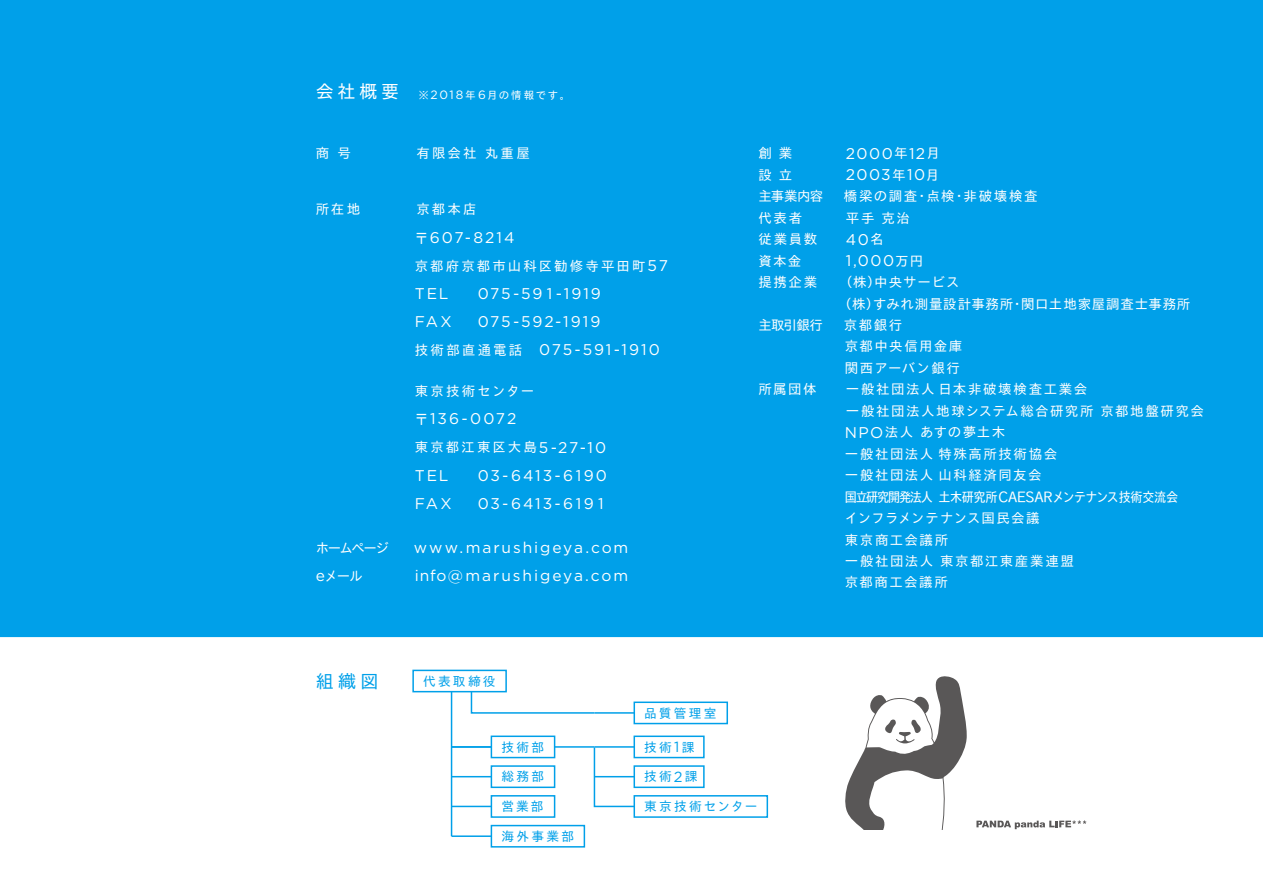
<style>
.page{position:relative;width:1263px;height:893px;background:#fff}
.page>*{position:absolute;margin:0;border:0;box-sizing:border-box;transform-origin:0 0}
.t1{font:18px "TB Go Std R";color:#00a0e9}
.t2{font:15.45px/28px "Gotham HTF";letter-spacing:.12em;color:#fff;text-align:center}
.t3{font:13.5px/21.5px "TB Go Std R";letter-spacing:.11em;color:#fff}
.t4{font:13.5px/21.5px "TB Go Std R";letter-spacing:.06em;color:#fff}
.t5{font:13.5px "TB Go Std R C8";letter-spacing:-.035em;color:#fff;scale:.9 1}
.t6{font:13.5px/21.5px "TB Go Std R";letter-spacing:.09em;color:#fff}
.t7{font:13.5px "TB Go Std R";letter-spacing:.155em;color:#fff}
.t8{font:13.5px "TB Go Std R";letter-spacing:.145em;color:#fff}
.t9{font:13.5px "TB Go Std R";letter-spacing:.16em;color:#fff}
.t10{font:12.75px "TB Go Std R";letter-spacing:.17em;color:#00a0e9}
.t11{font:10.5px "TB Go Std R";letter-spacing:.15em;color:#fff}
.s1{font-size:18px}
.s2{font-family:"Gotham HTF";font-size:12.15px}
.s3{font-family:"TB Go Std R";font-size:13.5px}
.s4{font-family:"Gotham HTF";font-size:15.45px}
.s5{font-family:"Gotham HTF";font-size:14.7px}
</style>
<div class="page">
<svg style="left:845px;top:676px;width:122px;height:153px"></svg>
<svg style="left:976px;top:820px;width:110px;height:9px"></svg>
<div style="left:0;top:0;width:1263px;height:637px;background:#00a0e9"></div>
<div style="left:412px;top:670px;width:95px;height:22px;border:2px solid #00a0e9"></div>
<hr style="left:451px;top:692px;width:1px;height:144px;background:#00a0e9">
<div style="left:491px;top:795px;width:64px;height:23px;border:2px solid #00a0e9"></div>
<div style="left:491px;top:825px;width:94px;height:23px;border:2px solid #00a0e9"></div>
<div style="left:491px;top:765px;width:64px;height:23px;border:2px solid #00a0e9"></div>
<div style="left:633px;top:765px;width:72px;height:23px;border:2px solid #00a0e9"></div>
<div style="left:633px;top:795px;width:135px;height:23px;border:2px solid #00a0e9"></div>
<div style="left:633px;top:735px;width:72px;height:23px;border:2px solid #00a0e9"></div>
<hr style="left:452px;top:806px;width:39px;height:1px;background:#00a0e9">
<hr style="left:452px;top:776px;width:39px;height:1px;background:#00a0e9">
<hr style="left:555px;top:746px;width:39px;height:2px;background:#00a0e9">
<hr style="left:594px;top:712px;width:40px;height:2px;background:#00a0e9">
<svg style="left:470px;top:690px;width:126px;height:24px"></svg>
<hr style="left:452px;top:835px;width:39px;height:2px;background:#00a0e9">
<hr style="left:452px;top:746px;width:39px;height:2px;background:#00a0e9">
<svg style="left:593px;top:746px;width:43px;height:62px"></svg>
<div style="left:491px;top:735px;width:64px;height:23px;border:2px solid #00a0e9"></div>
<div style="left:633px;top:701px;width:95px;height:23px;border:2px solid #00a0e9"></div>
<p class="t11" style="left:316px;top:86px;width:256px"><span class="s1">会社概要</span> ※<span class="s2">2018</span>年<span class="s2">6</span>月の情報です。</p>
<p class="t3" style="left:316px;top:142px;width:37px">商 号</p>
<p class="t3" style="left:416px;top:142px;width:115px">有限会社 丸重屋</p>
<p class="t3" style="left:316px;top:198px;width:46px">所在地</p>
<p class="t3" style="left:416px;top:198px;width:62px">京都本店</p>
<p class="t2" style="left:415px;top:223px;width:101px"><span class="s3">〒</span>607-8214</p>
<p class="t7" style="left:415px;top:254px;width:255px">京都府京都市山科区勧修寺平田町<span class="s4">57</span></p>
<p class="t2" style="left:415px;top:279px;width:35px">TEL</p>
<p class="t2" style="left:478px;top:279px;width:125px">075-59 1-1919</p>
<p class="t2" style="left:415px;top:308px;width:39px">FAX</p>
<p class="t2" style="left:415px;top:308px;width:247px">075-592-1919<br><span class="s3">技術部直通電話　</span>075-591-1910</p>
<p class="t9" style="left:415px;top:379px;width:121px">東京技術センター</p>
<p class="t2" style="left:415px;top:405px;width:103px"><span class="s3">〒</span>136-0072</p>
<p class="t8" style="left:415px;top:435px;width:193px">東京都江東区大島<span class="s4">5-27-10</span></p>
<p class="t2" style="left:415px;top:461px;width:35px">TEL</p>
<p class="t2" style="left:478px;top:461px;width:131px">03-6413-6190</p>
<p class="t2" style="left:415px;top:489px;width:39px">FAX</p>
<p class="t2" style="left:478px;top:489px;width:128px">03-6413-619 1</p>
<p class="t3" style="left:316px;top:536px;width:75px">ホームページ</p>
<p class="t2" style="left:414px;top:533px;width:216px">www.marushigeya.com</p>
<p class="t3" style="left:316px;top:564px;width:49px"><span class="s4">e</span>メール</p>
<p class="t2" style="left:415px;top:561px;width:215px">info@marushigeya.com</p>
<h1 class="t1" style="left:316px;top:666px;width:64px">組織図</h1>
<p class="t10" style="left:423px;top:670px;width:74px">代表取締役</p>
<p class="t10" style="left:644px;top:702px;width:74px">品質管理室</p>
<p class="t10" style="left:501px;top:736px;width:44px">技術部</p>
<p class="t10" style="left:644px;top:736px;width:52px">技術<span class="s5">1</span>課</p>
<p class="t3" style="left:758px;top:142px;width:35px">創業</p>
<p class="t2" style="left:846px;top:139px;width:95px">2000<span class="s3">年</span>12<span class="s3">月</span></p>
<p class="t3" style="left:758px;top:163px;width:35px">設立</p>
<p class="t2" style="left:846px;top:161px;width:95px">2003<span class="s3">年</span>10<span class="s3">月</span></p>
<p class="t3" style="left:758px;top:185px;width:66px">主事業内容</p>
<p class="t3" style="left:844px;top:185px;width:195px">橋梁の調査・点検・非破壊検査</p>
<p class="t3" style="left:758px;top:206px;width:45px">代表者</p>
<p class="t3" style="left:846px;top:206px;width:65px">平手克治</p>
<p class="t3" style="left:758px;top:228px;width:60px">従業員数</p>
<p class="t2" style="left:846px;top:225px;width:39px">40<span class="s3">名</span></p>
<p class="t3" style="left:758px;top:249px;width:44px">資本金</p>
<p class="t2" style="left:846px;top:246px;width:79px">1,000<span class="s3">万円</span></p>
<p class="t3" style="left:758px;top:271px;width:60px">提携企業</p>
<p class="t4" style="left:838px;top:271px;width:354px">（株）中央サービス<br>（株）すみれ測量設計事務所・関口土地家屋調査士事務所</p>
<p class="t3" style="left:758px;top:314px;width:66px">主取引銀行</p>
<p class="t6" style="left:844px;top:314px;width:120px">京都銀行<br>京都中央信用金庫関西アーバン銀行</p>
<p class="t3" style="left:758px;top:378px;width:60px">所属団体</p>
<p class="t3" style="left:845px;top:378px;width:360px">一般社団法人日本非破壊検査工業会<br>一般社団法人地球システム総合研究所京都地盤研究会<br><span class="s4">NPO</span>法人あすの夢土木<br>一般社団法人特殊高所技術協会<br>一般社団法人山科経済同友会</p>
<p class="t5" style="left:845px;top:485px;width:372px">国立研究開発法人 土木研究所CAESARメンテナンス技術交流会</p>
<p class="t3" style="left:845px;top:507px;width:231px">インフラメンテナンス国民会議<br>東京商工会議所<br>一般社団法人東京都江東産業連盟京都商工会議所</p>
<p class="t10" style="left:501px;top:766px;width:44px">総務部</p>
<p class="t10" style="left:644px;top:766px;width:55px">技術<span class="s5">2</span>課</p>
<p class="t10" style="left:644px;top:795px;width:115px">東京技術センター</p>
<p class="t10" style="left:501px;top:795px;width:44px">営業部</p>
<p class="t10" style="left:501px;top:825px;width:74px">海外事業部</p>
</div>
